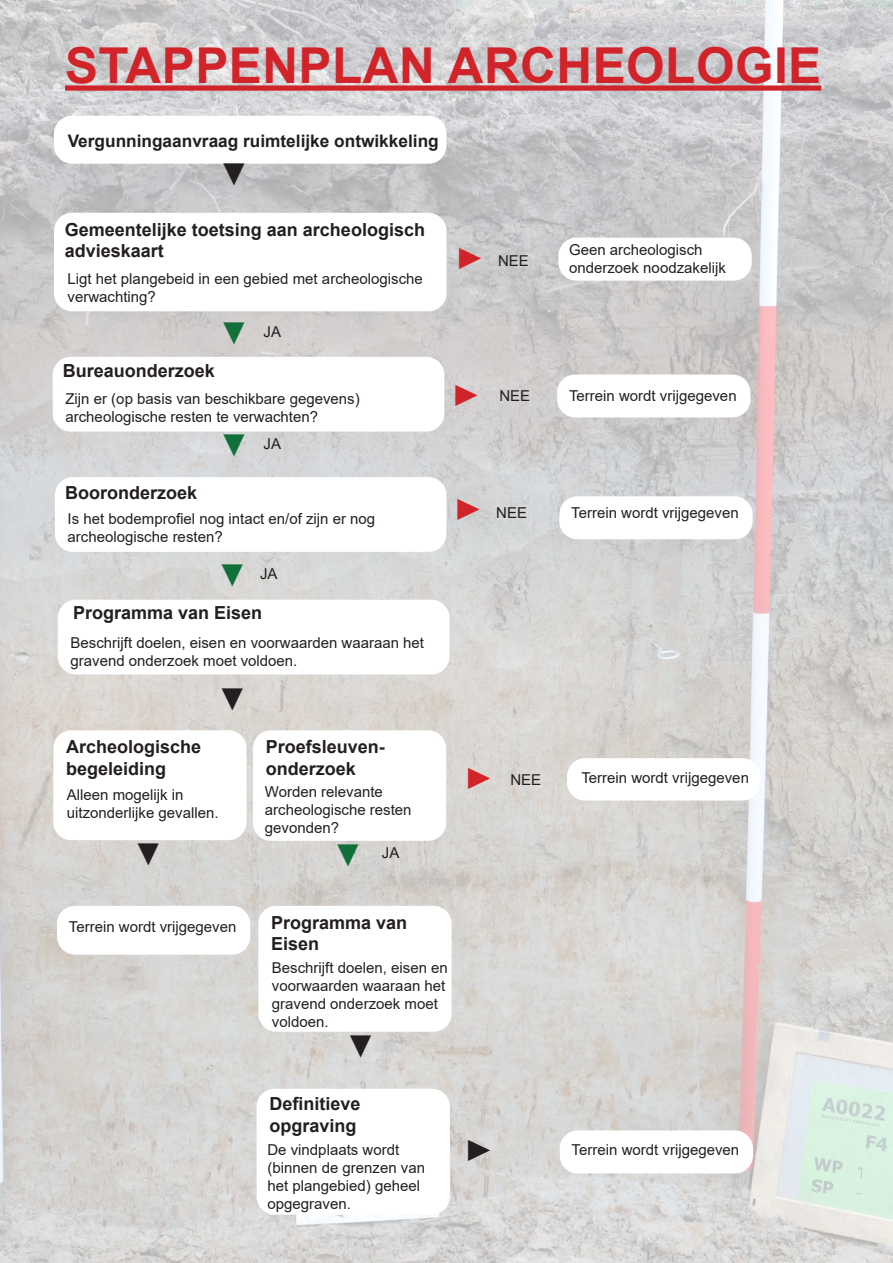
<style>
.page{position:relative;width:893px;height:1263px;background:#fff}
.page>*{position:absolute;margin:0;border:0;box-sizing:border-box;transform-origin:0 0}
.t1{font:700 49.5px "Arial";letter-spacing:.01em;color:#d1232a}
.t2{font:45px "Minion Pro";color:#231f20}
.t3{font:45px "Minion Pro";color:#d1232a}
.t4{font:45px "Minion Pro";color:#116f39}
.t5{font:700 18px/21.6px "Arial";color:#231f20}
.t6{font:700 17.25px "Arial";color:#231f20}
.t7{font:15px/18px "Arial";color:#231f20}
</style>
<div class="page">
<img style="left:0;top:0;width:893px;height:1263px">
<div style="left:54px;top:116px;width:392px;height:48px;background:#fff;border-radius:18px"></div>
<div style="left:53px;top:357px;width:391px;height:75px;background:#fff;border-radius:18px"></div>
<div style="left:54px;top:213px;width:392px;height:98px;background:#fff;border-radius:18px"></div>
<div style="left:55px;top:477px;width:391px;height:75px;background:#fff;border-radius:18px"></div>
<div style="left:58px;top:600px;width:391px;height:74px;background:#fff;border-radius:18px"></div>
<div style="left:53px;top:730px;width:194px;height:110px;background:#fff;border-radius:18px"></div>
<div style="left:57px;top:906px;width:193px;height:49px;background:#fff;border-radius:18px"></div>
<div style="left:253px;top:730px;width:193px;height:111px;background:#fff;border-radius:18px"></div>
<div style="left:258px;top:906px;width:194px;height:126px;background:#fff;border-radius:18px"></div>
<div style="left:257px;top:1089px;width:193px;height:126px;background:#fff;border-radius:18px"></div>
<div style="left:560px;top:1130px;width:193px;height:43px;background:#fff;border-radius:18px"></div>
<div style="left:567px;top:758px;width:193px;height:42px;background:#fff;border-radius:18px"></div>
<div style="left:559px;top:496px;width:194px;height:43px;background:#fff;border-radius:18px"></div>
<div style="left:557px;top:374px;width:193px;height:43px;background:#fff;border-radius:18px"></div>
<div style="left:558px;top:238px;width:194px;height:43px;background:#fff;border-radius:18px"></div>
<div style="left:65px;top:85px;width:756px;height:6px;background:#d1232a"></div>
<p class="t1" style="left:65px;top:31px;width:758px">STAPPENPLAN ARCHEOLOGIE</p>
<p class="t6" style="left:68px;top:129px;width:372px">Vergunningaanvraag ruimtelijke ontwikkeling</p>
<p class="t2" style="left:267px;top:160px;width:29px;rotate:90deg">▶</p>
<p class="t5" style="left:65px;top:219px;width:362px">Gemeentelijke toetsing aan archeologisch advieskaart</p>
<p class="t7" style="left:68px;top:270px;width:357px">Ligt het plangebeid in een gebied met archeologische verwachting?</p>
<p class="t4" style="left:267px;top:319px;width:29px;rotate:90deg">▶</p>
<p class="t7" style="left:264px;top:322px;width:19px">JA</p>
<p class="t5" style="left:63px;top:360px;width:154px">Bureauonderzoek</p>
<p class="t7" style="left:65px;top:389px;width:296px">Zijn er (op basis van beschikbare gegevens) archeologische resten te verwachten?</p>
<p class="t4" style="left:267px;top:431px;width:29px;rotate:90deg">▶</p>
<p class="t7" style="left:264px;top:435px;width:19px">JA</p>
<p class="t5" style="left:65px;top:482px;width:134px">Booronderzoek</p>
<p class="t7" style="left:68px;top:510px;width:309px">Is het bodemprofiel nog intact en/of zijn er nog archeologische resten?</p>
<p class="t4" style="left:265px;top:561px;width:29px;rotate:90deg">▶</p>
<p class="t7" style="left:260px;top:565px;width:19px">JA</p>
<p class="t5" style="left:73px;top:602px;width:191px">Programma van Eisen</p>
<p class="t7" style="left:71px;top:634px;width:355px">Beschrijft doelen, eisen en voorwaarden waaraan het gravend onderzoek moet voldoen.</p>
<p class="t2" style="left:265px;top:685px;width:29px;rotate:90deg">▶</p>
<p class="t5" style="left:66px;top:736px;width:137px">Archeologische begeleiding</p>
<p class="t7" style="left:67px;top:786px;width:153px">Alleen mogelijk in uitzonderlijke gevallen.</p>
<p class="t2" style="left:181px;top:840px;width:29px;rotate:90deg">▶</p>
<p class="t5" style="left:266px;top:736px;width:121px">Proefsleuven&shy;onderzoek</p>
<p class="t7" style="left:265px;top:783px;width:148px">Worden relevante archeologische resten gevonden?</p>
<p class="t4" style="left:381px;top:841px;width:29px;rotate:90deg">▶</p>
<p class="t7" style="left:382px;top:844px;width:19px">JA</p>
<p class="t3" style="left:456px;top:226px;width:29px">▶</p>
<p class="t7" style="left:498px;top:252px;width:32px">NEE</p>
<p class="t3" style="left:452px;top:363px;width:29px">▶</p>
<p class="t7" style="left:499px;top:387px;width:32px">NEE</p>
<p class="t3" style="left:454px;top:477px;width:29px">▶</p>
<p class="t7" style="left:496px;top:503px;width:32px">NEE</p>
<p class="t3" style="left:465px;top:746px;width:29px">▶</p>
<p class="t7" style="left:510px;top:770px;width:32px">NEE</p>
<p class="t7" style="left:69px;top:917px;width:169px">Terrein wordt vrijgegeven</p>
<p class="t5" style="left:271px;top:912px;width:138px">Programma van<br>Eisen</p>
<p class="t7" style="left:272px;top:959px;width:177px">Beschrijft doelen, eisen en voorwaarden waaraan het gravend onderzoek moet voldoen.</p>
<p class="t2" style="left:394px;top:1032px;width:29px;rotate:90deg">▶</p>
<p class="t7" style="left:569px;top:241px;width:135px">Geen archeologisch</p>
<p class="t7" style="left:569px;top:259px;width:158px">onderzoek noodzakelijk</p>
<p class="t7" style="left:569px;top:387px;width:169px">Terrein wordt vrijgegeven</p>
<p class="t7" style="left:571px;top:504px;width:169px">Terrein wordt vrijgegeven</p>
<p class="t7" style="left:581px;top:769px;width:169px">Terrein wordt vrijgegeven</p>
<p class="t5" style="left:269px;top:1093px;width:93px">Definitieve opgraving</p>
<p class="t7" style="left:267px;top:1141px;width:159px">De vindplaats wordt (binnen de grenzen van het plangebied) geheel opgegraven.</p>
<p class="t7" style="left:572px;top:1141px;width:169px">Terrein wordt vrijgegeven</p>
<p class="t2" style="left:465px;top:1118px;width:29px">▶</p>
</div>
